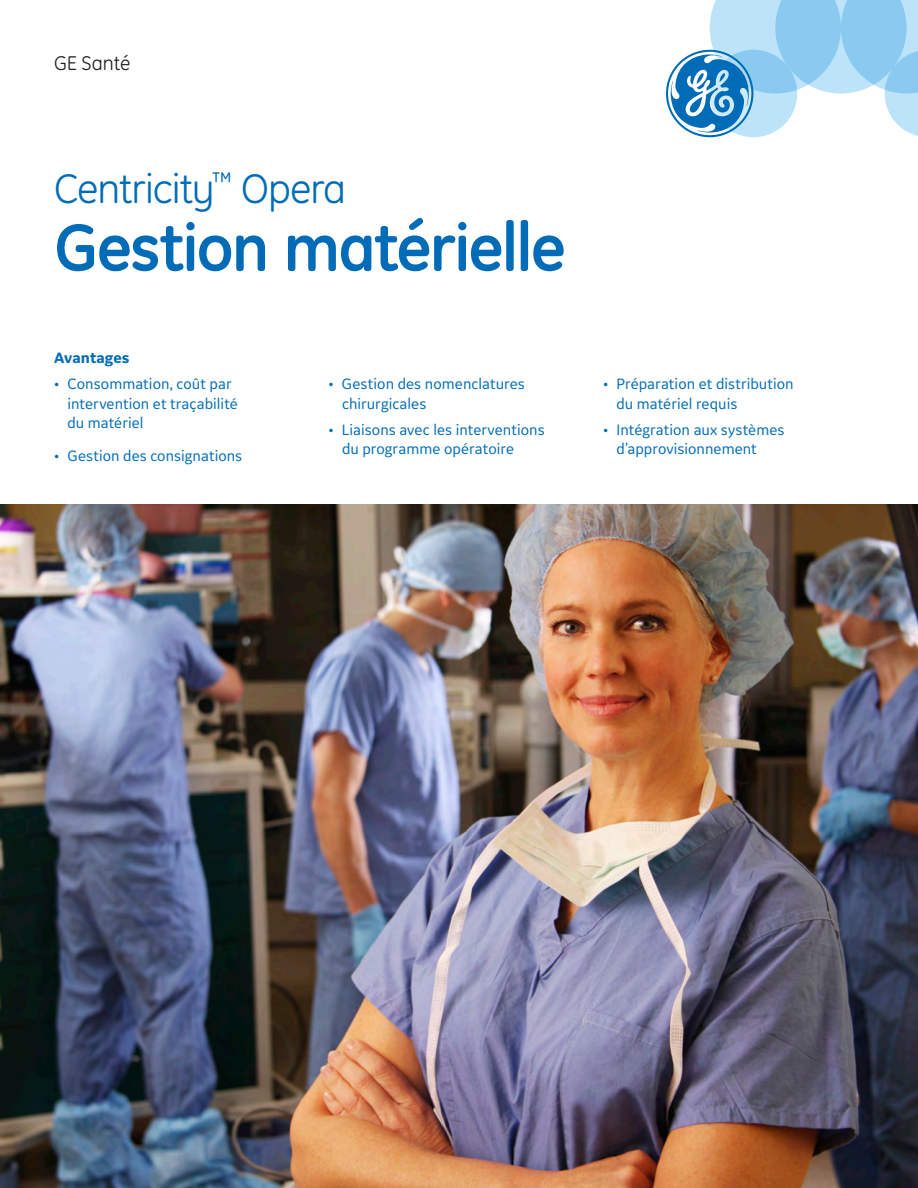
<style>
.page{position:relative;width:918px;height:1188px;background:#fff}
.page>*{position:absolute;margin:0;border:0;box-sizing:border-box;transform-origin:0 0}
._45pt_45-headline{font:700 67.5px "GE Inspira";letter-spacing:-.03em;color:#006cb7}
._45pt_45-headline-2{font:42px "GE Inspira";letter-spacing:-.025em;color:#006cb7}
._13_5pt_15-business{font:20.25px "GE Inspira";letter-spacing:-.005em;color:#231f20}
._10_5pt_13-callout_b{font:15.75px/19.5px "GE Inspira Sans";letter-spacing:.005em;color:#006cb7}
._10_5pt_13-callout_s{font:700 15.75px "GE Inspira Sans";color:#006cb7}
</style>
<div class="page">
<img style="left:0;top:504px;width:918px;height:684px">
<svg style="left:666px;top:0;width:252px;height:137px"></svg>
<p class="_13_5pt_15-business" style="left:54px;top:51px;width:78px">GE Santé</p>
<p class="_45pt_45-headline-2" style="left:54px;top:164px;width:294px">Centricity<sup>™</sup> Opera</p>
<p class="_45pt_45-headline" style="left:54px;top:204px;width:513px">Gestion matérielle</p>
<p class="_10_5pt_13-callout_s" style="left:54px;top:348px;width:77px">Avantages</p>
<p class="_10_5pt_13-callout_b" style="left:68px;top:374px;width:172px;text-indent:-14px">• Consommation, coût par intervention et traçabilité du matériel</p>
<p class="_10_5pt_13-callout_b" style="left:54px;top:446px;width:190px">• Gestion des consignations</p>
<p class="_10_5pt_13-callout_b" style="left:342px;top:374px;width:184px;text-indent:-14px">• Gestion des nomenclatures chirurgicales</p>
<p class="_10_5pt_13-callout_b" style="left:342px;top:419px;width:204px;text-indent:-14px">• Liaisons avec les interventions du programme opératoire</p>
<p class="_10_5pt_13-callout_b" style="left:616px;top:374px;width:179px;text-indent:-14px">• Préparation et distribution du matériel requis</p>
<p class="_10_5pt_13-callout_b" style="left:616px;top:419px;width:170px;text-indent:-14px">• Intégration aux systèmes d’approvisionnement</p>
</div>
